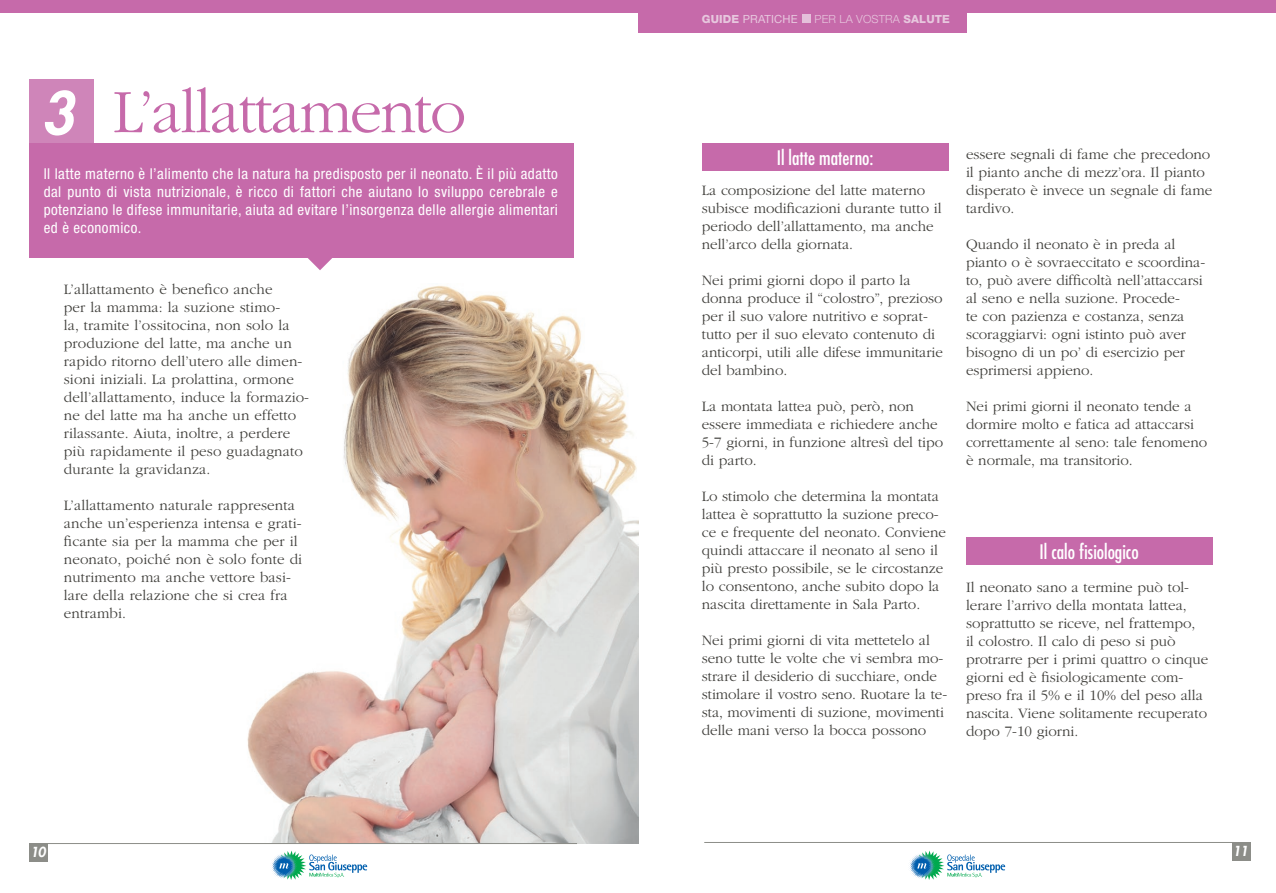
<style>
.page{position:relative;width:1276px;height:893px;background:#fff}
.page>*{position:absolute;margin:0;border:0;box-sizing:border-box;transform-origin:0 0}
.t1{font:300 64.05px "ITC Garamond Std";letter-spacing:-.03em;color:#c66aaa}
.t2{font:condensed 19.5px "Futura Std";color:#fff}
.t3{font:300 15px/18px "ITC Garamond Std";color:#3e3d39}
.t4{font:condensed 15px/18px "Helvetica Neue LT Std";letter-spacing:.03em;color:#fff;text-align:justify}
.t5{font:italic 800 13.5px "Futura Std";color:#fff}
.t6{font:300 11.25px "Helvetica Neue LT Std";letter-spacing:.015em;color:#e7c7de}
.t7{font:11.25px "Helvetica Neue LT Std";letter-spacing:.015em;color:#e7c7de}
.s1{font-family:"Futura Std";font-weight:800;font-style:italic;font-size:57.15px;color:#fff}
.s2{font-weight:800}
</style>
<div class="page">
<img style="left:247px;top:285px;width:392px;height:558px">
<div style="left:0;top:0;width:1276px;height:13px;background:#c66aaa"></div>
<div style="left:638px;top:0;width:328px;height:33px;background:#c66aaa"></div>
<div style="left:802px;top:15px;width:8px;height:8px;background:#e4bfda"></div>
<div style="left:29px;top:79px;width:65px;height:65px;background:#cf85b9"></div>
<div style="left:29px;top:143px;width:545px;height:115px;background:#c66aaa"></div>
<svg style="left:308px;top:258px;width:24px;height:12px"></svg>
<div style="left:966px;top:538px;width:246px;height:27px;background:#c66aaa"></div>
<div style="left:702px;top:143px;width:246px;height:27px;background:#c66aaa"></div>
<div style="left:30px;top:843px;width:18px;height:18px;background:#8c8d88"></div>
<hr style="left:704px;top:842px;width:529px;height:1px;background:#8c8d88">
<div style="left:1232px;top:842px;width:18px;height:18px;background:#8c8d88"></div>
<hr style="left:48px;top:843px;width:529px;height:1px;background:#8c8d88">
<svg style="left:271px;top:850px;width:96px;height:30px"></svg>
<svg style="left:909px;top:850px;width:96px;height:30px"></svg>
<h1 class="t1" style="left:41px;top:78px;width:426px"><span class="s1">3</span> L’allattamento</h1>
<p class="t4" style="left:44px;top:165px;width:516px">Il latte materno è l’alimento che la natura ha predisposto per il neonato. È il più adatto dal punto di vista nutrizionale, è ricco di fattori che aiutano lo sviluppo cerebrale e potenziano le difese immunitarie, aiuta ad evitare l’insorgenza delle allergie alimentari ed è economico.</p>
<p class="t3" style="left:64px;top:281px;width:247px">L’allattamento è benefico anche<br>per la mamma: la suzione stimo-<br>la, tramite l’ossitocina, non solo la produzione del latte, ma anche un rapido ritorno dell’utero alle dimen&shy;sioni iniziali. La prolattina, ormone dell’allattamento, induce la formazio&shy;ne del latte ma ha anche un effetto rilassante. Aiuta, inoltre, a perdere più rapidamente il peso guadagnato durante la gravidanza.</p>
<p class="t3" style="left:64px;top:497px;width:240px">L’allattamento naturale rappresenta anche un’esperienza intensa e grati&shy;ficante sia per la mamma che per il neonato, poiché non è solo fonte di nutrimento ma anche vettore basi&shy;lare della relazione che si crea fra entrambi.</p>
<p class="t7" style="left:702px;top:12px;width:97px"><span class="s2">GUIDE</span> PRATICHE</p>
<p class="t6" style="left:814px;top:12px;width:137px">PER LA VOSTRA <span class="s2">SALUTE</span></p>
<h2 class="t2" style="left:777px;top:146px;width:98px">Il latte materno:</h2>
<p class="t3" style="left:702px;top:182px;width:241px">La composizione del latte materno subisce modificazioni durante tutto il periodo dell’allattamento, ma anche nell’arco della giornata.</p>
<p class="t3" style="left:702px;top:272px;width:243px">Nei primi giorni dopo il parto la donna produce il “colostro”, prezioso per il suo valore nutritivo e soprat&shy;tutto per il suo elevato contenuto di anticorpi, utili alle difese immunitarie del bambino.</p>
<p class="t3" style="left:702px;top:398px;width:243px">La montata lattea può, però, non essere immediata e richiedere anche<br>5-7 giorni, in funzione altresì del tipo di parto.</p>
<p class="t3" style="left:702px;top:488px;width:246px">Lo stimolo che determina la montata lattea è soprattutto la suzione preco&shy;ce e frequente del neonato. Conviene quindi attaccare il neonato al seno il più presto possibile, se le circostanze lo consentono, anche subito dopo la nascita direttamente in Sala Parto.</p>
<p class="t3" style="left:702px;top:632px;width:247px">Nei primi giorni di vita mettetelo al seno tutte le volte che vi sembra mo&shy;strare il desiderio di succhiare, onde stimolare il vostro seno. Ruotare la te&shy;sta, movimenti di suzione, movimenti delle mani verso la bocca possono</p>
<p class="t3" style="left:966px;top:145px;width:248px">essere segnali di fame che precedono il pianto anche di mezz’ora. Il pianto disperato è invece un segnale di fame tardivo.</p>
<p class="t3" style="left:966px;top:235px;width:241px">Quando il neonato è in preda al pianto o è sovraeccitato e scoordina&shy;to, può avere difficoltà nell’attaccarsi al seno e nella suzione. Procede-<br>te con pazienza e costanza, senza scoraggiarvi: ogni istinto può aver bisogno di un po’ di esercizio per esprimersi appieno.</p>
<p class="t3" style="left:966px;top:397px;width:243px">Nei primi giorni il neonato tende a dormire molto e fatica ad attaccarsi correttamente al seno: tale fenomeno è normale, ma transitorio.</p>
<h2 class="t2" style="left:1039px;top:541px;width:101px">Il calo fisiologico</h2>
<p class="t3" style="left:966px;top:579px;width:244px">Il neonato sano a termine può tol&shy;lerare l’arrivo della montata lattea, soprattutto se riceve, nel frattempo,<br>il colostro. Il calo di peso si può protrarre per i primi quattro o cinque giorni ed è fisiologicamente com&shy;preso fra il 5% e il 10% del peso alla nascita. Viene solitamente recuperato dopo 7-10 giorni.</p>
<p class="t5" style="left:30px;top:844px;width:17px">10</p>
<p class="t5" style="left:1232px;top:842px;width:17px">11</p>
</div>
